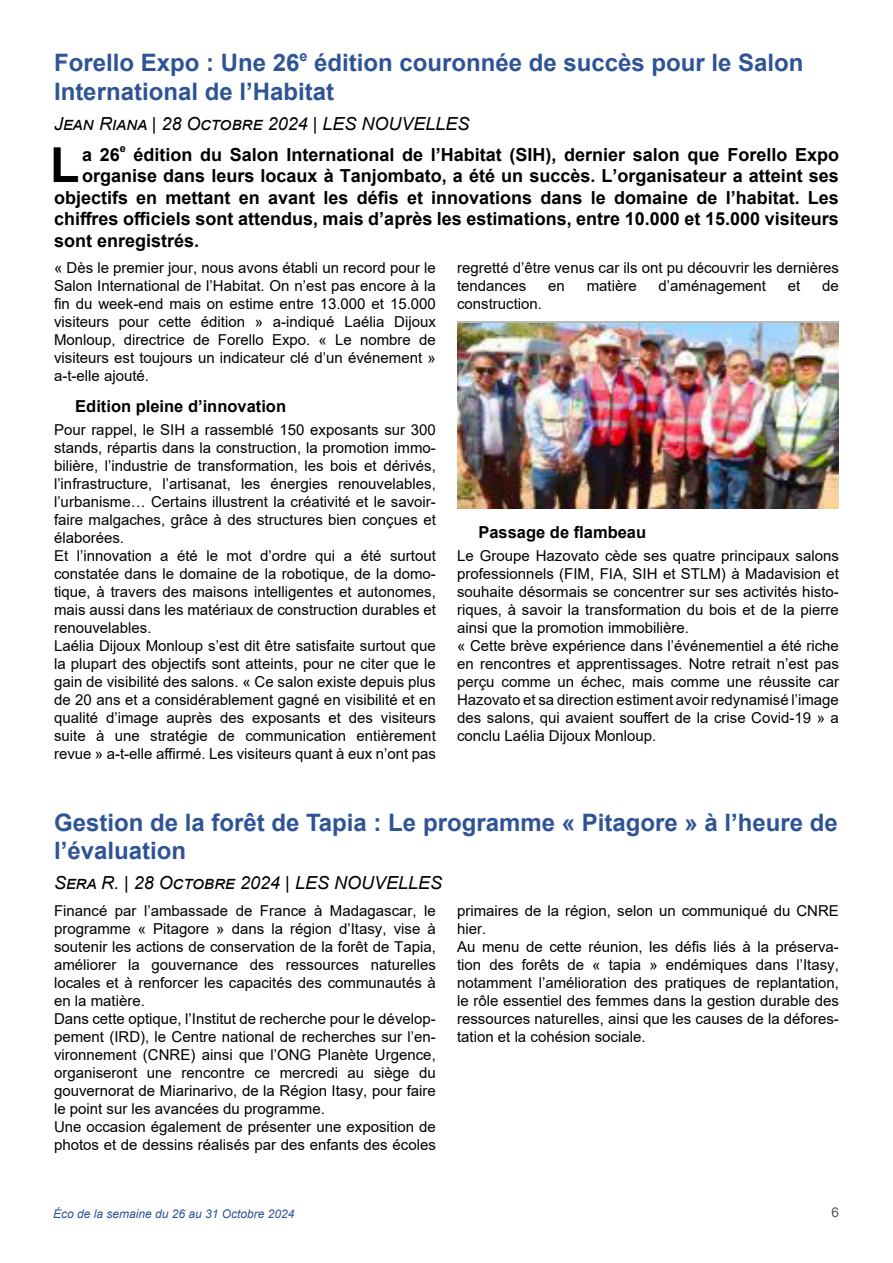
<style>
.page{position:relative;width:893px;height:1263px;background:#fff}
.page>*{position:absolute;margin:0;border:0;box-sizing:border-box;transform-origin:0 0}
.t1{font:700 48.15px "Arial";color:#000}
.t2{font:700 24px/28.8px "Arial";color:#2f5496}
.t3{font:700 18px "Arial";color:#000}
.t4{font:italic 18px "Arial";color:#000}
.t5{font:700 16.5px "Arial";color:#000}
.t6{font:15px/18px "Arial";color:#000}
.t7{font:700 14.4px "Arial";color:#2f5496}
.t8{font:13.5px "Arial";color:#525252}
.t9{font:italic 12px "Arial";color:#2f5496}
.t10{font:700 10.8px "Arial";color:#000}
</style>
<div class="page">
<img style="left:457px;top:323px;width:382px;height:185px">
<h2 class="t2" style="left:54px;top:49px;width:247px">Forello Expo : Une 26</h2>
<p class="t7" style="left:299px;top:45px;width:10px">e</p>
<h2 class="t2" style="left:54px;top:49px;width:751px;text-indent:260px">édition couronnée de succès pour le Salon<br>International de l’Habitat</h2>
<p class="t4" style="left:54px;top:112px;width:417px">Jean Riana | 28 Octobre 2024 | LES NOUVELLES</p>
<h1 class="t1" style="left:50px;top:131px;width:31px">L</h1>
<p class="t3" style="left:82px;top:141px;width:39px">a 26</p>
<p class="t10" style="left:120px;top:141px;width:8px">e</p>
<p class="t3" style="left:134px;top:141px;width:707px">édition du Salon International de l’Habitat (SIH), dernier salon que Forello Expo</p>
<p class="t3" style="left:82px;top:163px;width:758px">organise dans leurs locaux à Tanjombato, a été un succès. L’organisateur a atteint ses</p>
<p class="t3" style="left:54px;top:185px;width:786px">objectifs en mettant en avant les défis et innovations dans le domaine de l’habitat. Les</p>
<p class="t3" style="left:54px;top:206px;width:786px">chiffres officiels sont attendus, mais d’après les estimations, entre 10.000 et 15.000 visiteurs</p>
<p class="t3" style="left:54px;top:228px;width:147px">sont enregistrés.</p>
<p class="t6" style="left:54px;top:259px;width:383px;text-align:justify">« Dès le premier jour, nous avons établi un record pour le Salon International de l’Habitat. On n’est pas encore à la fin du week-end mais on estime entre 13.000 et 15.000 visiteurs pour cette édition » a-indiqué Laélia Dijoux Monloup, directrice de Forello Expo. « Le nombre de visiteurs est toujours un indicateur clé d’un événement » a-t-elle ajouté.</p>
<p class="t5" style="left:75px;top:394px;width:212px">Edition pleine d’innovation</p>
<p class="t6" style="left:54px;top:421px;width:383px">Pour rappel, le SIH a rassemblé 150 exposants sur 300 stands, répartis dans la construction, la promotion immo&shy;bilière, l’industrie de transformation, les bois et dérivés, l’infrastructure, l’artisanat, les énergies renouvelables, l’urbanisme… Certains illustrent la créativité et le savoir&shy;faire malgaches, grâce à des structures bien conçues et élaborées.<br>Et l’innovation a été le mot d’ordre qui a été surtout constatée dans le domaine de la robotique, de la domo&shy;tique, à travers des maisons intelligentes et autonomes, mais aussi dans les matériaux de construction durables et renouvelables.<br>Laélia Dijoux Monloup s’est dit être satisfaite surtout que la plupart des objectifs sont atteints, pour ne citer que le gain de visibilité des salons. « Ce salon existe depuis plus de 20 ans et a considérablement gagné en visibilité et en qualité d’image auprès des exposants et des visiteurs suite à une stratégie de communication entièrement revue » a-t-elle affirmé. Les visiteurs quant à eux n’ont pas</p>
<p class="t6" style="left:457px;top:259px;width:383px">regretté d’être venus car ils ont pu découvrir les dernières tendances</p>
<p class="t6" style="left:548px;top:277px;width:18px">en</p>
<p class="t6" style="left:587px;top:277px;width:52px">matière</p>
<p class="t6" style="left:658px;top:277px;width:109px">d’aménagement</p>
<p class="t6" style="left:788px;top:277px;width:14px">et</p>
<p class="t6" style="left:822px;top:277px;width:18px">de</p>
<p class="t6" style="left:457px;top:295px;width:87px">construction.</p>
<p class="t5" style="left:478px;top:520px;width:169px">Passage de flambeau</p>
<p class="t6" style="left:457px;top:547px;width:383px">Le Groupe Hazovato cède ses quatre principaux salons professionnels (FIM, FIA, SIH et STLM) à Madavision et souhaite désormais se concentrer sur ses activités histo&shy;riques, à savoir la transformation du bois et de la pierre ainsi que la promotion immobilière.<br>« Cette brève expérience dans l’événementiel a été riche en rencontres et apprentissages. Notre retrait n’est pas perçu comme un échec, mais comme une réussite car Hazovato et sa direction estiment avoir redynamisé l’image des salons, qui avaient souffert de la crise Covid-19 » a conclu Laélia Dijoux Monloup.</p>
<h2 class="t2" style="left:54px;top:808px;width:785px">Gestion de la forêt de Tapia : Le programme « Pitagore » à l’heure de l’évaluation</h2>
<p class="t4" style="left:54px;top:871px;width:390px">Sera R. | 28 Octobre 2024 | LES NOUVELLES</p>
<p class="t6" style="left:54px;top:901px;width:383px">Financé par l’ambassade de France à Madagascar, le programme « Pitagore » dans la région d’Itasy, vise à soutenir les actions de conservation de la forêt de Tapia, améliorer la gouvernance des ressources naturelles locales et à renforcer les capacités des communautés à en la matière.<br>Dans cette optique, l’Institut de recherche pour le dévelop&shy;pement (IRD), le Centre national de recherches sur l’en&shy;vironnement (CNRE) ainsi que l’ONG Planète Urgence, organiseront une rencontre ce mercredi au siège du gouvernorat de Miarinarivo, de la Région Itasy, pour faire le point sur les avancées du programme.<br>Une occasion également de présenter une exposition de photos et de dessins réalisés par des enfants des écoles</p>
<p class="t6" style="left:457px;top:901px;width:383px">primaires de la région, selon un communiqué du CNRE hier.<br>Au menu de cette réunion, les défis liés à la préserva&shy;tion des forêts de « tapia » endémiques dans l’Itasy, notamment l’amélioration des pratiques de replantation, le rôle essentiel des femmes dans la gestion durable des ressources naturelles, ainsi que les causes de la défores&shy;tation et la cohésion sociale.</p>
<p class="t9" style="left:53px;top:1205px;width:243px">Éco de la semaine du 26 au 31 Octobre 2024</p>
<p class="t8" style="left:831px;top:1203px;width:9px">6</p>
</div>
